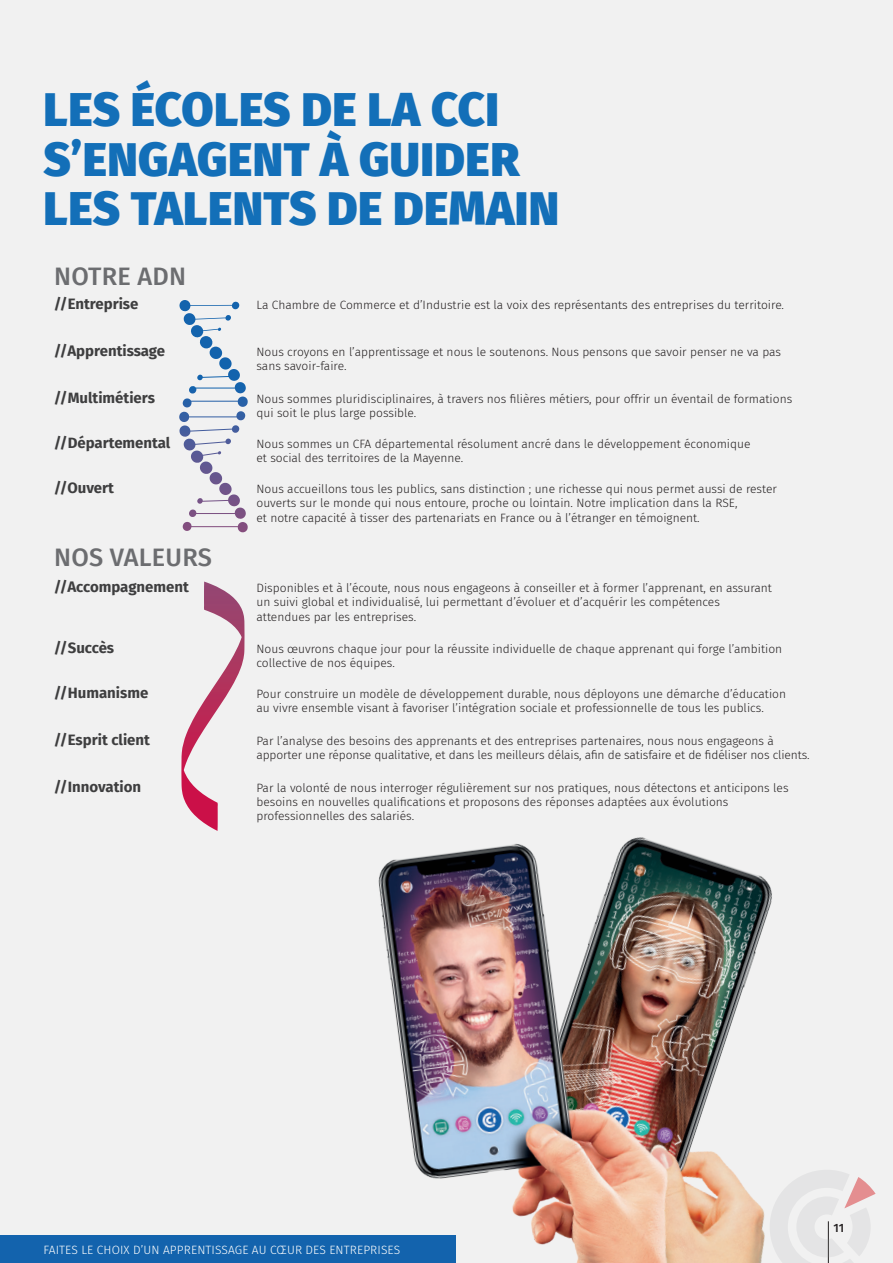
<style>
.page{position:relative;width:893px;height:1263px;background:#f1f1f1}
.page>*{position:absolute;margin:0;border:0;box-sizing:border-box;transform-origin:0 0}
.t1{font:900 46.65px "Fira Sans";letter-spacing:.01em;color:#136fb8}
.t2{font:500 25.35px "Fira Sans";letter-spacing:.01em;color:#6c6d70}
.t3{font:700 15px "Fira Sans";color:#3e3e3f}
.t4{font:300 12px/14.4px "Fira Sans";color:#231f20}
.t5{font:300 12px "Fira Sans";letter-spacing:.01em;color:#fff}
.t6{font:500 12px "Fira Sans";color:#231f20}
</style>
<div class="page">
<svg style="left:179px;top:300px;width:69px;height:232px"></svg>
<svg style="left:181px;top:581px;width:64px;height:250px"></svg>
<img style="left:698px;top:856px;width:74px;height:407px">
<img style="left:378px;top:837px;width:320px;height:426px">
<div style="left:0;top:1235px;width:455px;height:28px;background:#1363ad"></div>
<svg style="left:770px;top:1170px;width:106px;height:93px"></svg>
<p class="t1" style="left:44px;top:68px;width:457px">LES ÉCOLES DE LA CCI</p>
<p class="t1" style="left:44px;top:117px;width:477px">S’ENGAGENT À GUIDER</p>
<p class="t1" style="left:44px;top:167px;width:517px">LES TALENTS DE DEMAIN</p>
<p class="t2" style="left:54px;top:256px;width:134px">NOTRE ADN</p>
<p class="t3" style="left:54px;top:291px;width:86px">//Entreprise</p>
<p class="t4" style="left:256px;top:298px;width:529px">La Chambre de Commerce et d’Industrie est la voix des représentants des entreprises du territoire.</p>
<p class="t3" style="left:54px;top:338px;width:113px">//Apprentissage</p>
<p class="t4" style="left:256px;top:345px;width:526px">Nous croyons en l’apprentissage et nous le soutenons. Nous pensons que savoir penser ne va pas sans savoir-faire.</p>
<p class="t3" style="left:54px;top:385px;width:102px">//Multimétiers</p>
<p class="t4" style="left:256px;top:391px;width:537px">Nous sommes pluridisciplinaires, à travers nos filières métiers, pour offrir un éventail de formations qui soit le plus large possible.</p>
<p class="t3" style="left:54px;top:430px;width:118px">//Départemental</p>
<p class="t4" style="left:256px;top:436px;width:496px">Nous sommes un CFA départemental résolument ancré dans le développement économique et social des territoires de la Mayenne.</p>
<p class="t3" style="left:54px;top:475px;width:62px">//Ouvert</p>
<p class="t4" style="left:256px;top:481px;width:522px">Nous accueillons tous les publics, sans distinction ; une richesse qui nous permet aussi de rester ouverts sur le monde qui nous entoure, proche ou lointain. Notre implication dans la RSE,<br>et notre capacité à tisser des partenariats en France ou à l’étranger en témoignent.</p>
<p class="t2" style="left:54px;top:537px;width:160px">NOS VALEURS</p>
<p class="t3" style="left:54px;top:574px;width:136px">//Accompagnement</p>
<p class="t4" style="left:256px;top:580px;width:517px">Disponibles et à l’écoute, nous nous engageons à conseiller et à former l’apprenant, en assurant un suivi global et individualisé, lui permettant d’évoluer et d’acquérir les compétences attendues par les entreprises.</p>
<p class="t3" style="left:54px;top:635px;width:62px">//Succès</p>
<p class="t4" style="left:256px;top:642px;width:527px">Nous œuvrons chaque jour pour la réussite individuelle de chaque apprenant qui forge l’ambition collective de nos équipes.</p>
<p class="t3" style="left:54px;top:680px;width:96px">//Humanisme</p>
<p class="t4" style="left:256px;top:687px;width:531px">Pour construire un modèle de développement durable, nous déployons une démarche d’éducation au vivre ensemble visant à favoriser l’intégration sociale et professionnelle de tous les publics.</p>
<p class="t3" style="left:54px;top:727px;width:98px">//Esprit client</p>
<p class="t4" style="left:256px;top:733px;width:555px">Par l’analyse des besoins des apprenants et des entreprises partenaires, nous nous engageons à apporter une réponse qualitative, et dans les meilleurs délais, afin de satisfaire et de fidéliser nos clients.</p>
<p class="t3" style="left:54px;top:774px;width:89px">//Innovation</p>
<p class="t4" style="left:256px;top:780px;width:534px">Par la volonté de nous interroger régulièrement sur nos pratiques, nous détectons et anticipons les besoins en nouvelles qualifications et proposons des réponses adaptées aux évolutions professionnelles des salariés.</p>
<p class="t5" style="left:43px;top:1241px;width:358px">FAITES LE CHOIX D’UN APPRENTISSAGE AU CŒUR DES ENTREPRISES</p>
<p class="t6" style="left:833px;top:1218px;width:12px">11</p>
</div>
